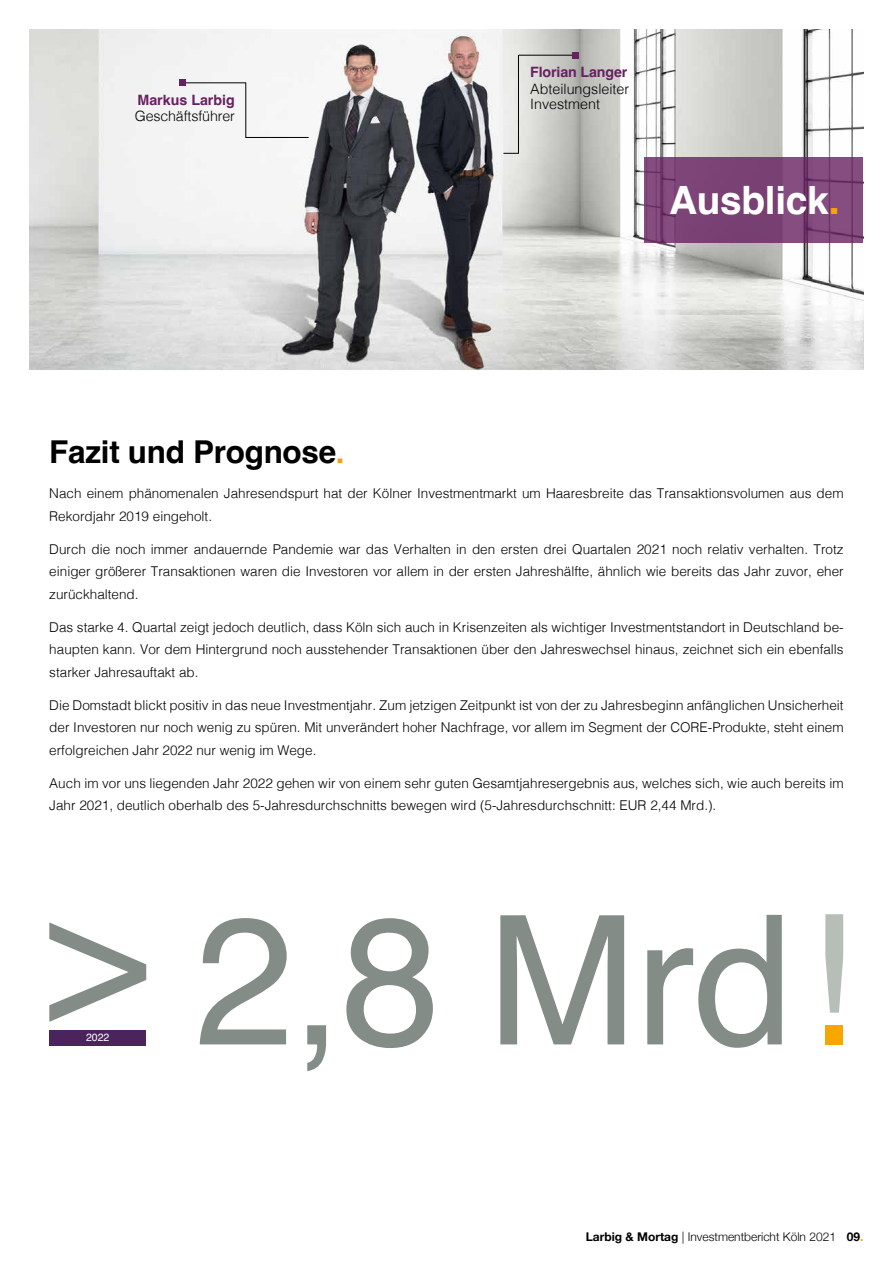
<style>
.page{position:relative;width:893px;height:1263px;background:#fff}
.page>*{position:absolute;margin:0;border:0;box-sizing:border-box;transform-origin:0 0}
.t1{font:180px "Helvetica";color:#838c86}
.t2{font:700 39px "Helvetica";letter-spacing:-.01em;color:#fff}
.t3{font:700 31.5px "Helvetica";letter-spacing:-.01em;color:#000}
.t4{font:300 14.25px "Helvetica";color:#000}
.t5{font:700 14.25px "Helvetica";letter-spacing:-.01em;color:#672060}
.t6{font:300 13.5px/22.5px "Helvetica";color:#000;text-align:justify}
.t7{font:300 12px "Helvetica Neue";color:#000}
.t8{font:10.5px "Helvetica";color:#fff}
.s1{font-size:42px;color:#f7a600}
.s2{color:#f59d0f}
.s3{font-weight:700}
.s4{font-weight:700;color:#f7a600}
</style>
<div class="page">
<img style="left:30px;top:30px;width:833px;height:339px">
<hr style="left:518px;top:55px;width:1px;height:99px;background:#000">
<hr style="left:519px;top:55px;width:56px;height:1px;background:#000">
<svg style="left:573px;top:52px;width:6px;height:6px"></svg>
<hr style="left:183px;top:83px;width:63px;height:1px;background:#000">
<svg style="left:180px;top:80px;width:6px;height:6px"></svg>
<hr style="left:246px;top:137px;width:63px;height:1px;background:#000">
<hr style="left:246px;top:83px;width:1px;height:55px;background:#000">
<svg style="left:503px;top:153px;width:16px;height:1px"></svg>
<div style="left:644px;top:158px;width:219px;height:85px;background:#7c4476"></div>
<div style="left:49px;top:1030px;width:97px;height:15px;background:#4b245d"></div>
<svg style="left:49px;top:922px;width:97px;height:100px"></svg>
<svg style="left:825px;top:914px;width:18px;height:99px;background:#c2c7c2"></svg>
<div style="left:825px;top:1025px;width:18px;height:19px;background:#f7a600"></div>
<p class="t5" style="left:530px;top:64px;width:99px">Florian Langer</p>
<p class="t4" style="left:530px;top:77px;width:100px">Abteilungsleiter</p>
<p class="t5" style="left:137px;top:91px;width:99px">Markus Larbig</p>
<p class="t4" style="left:530px;top:92px;width:71px">Investment</p>
<p class="t4" style="left:135px;top:104px;width:102px">Geschäftsführer</p>
<h2 class="t2" style="left:669px;top:176px;width:173px">Ausblick<span class="s1">.</span></h2>
<h3 class="t3" style="left:49px;top:433px;width:297px">Fazit und Prognose<span class="s2">.</span></h3>
<p class="t6" style="left:49px;top:481px;width:796px">Nach einem phänomenalen Jahresendspurt hat der Kölner Investmentmarkt um Haaresbreite das Transaktionsvolumen aus dem<br>Rekordjahr 2019 eingeholt.</p>
<p class="t6" style="left:49px;top:536px;width:796px">Durch die noch immer andauernde Pandemie war das Verhalten in den ersten drei Quartalen 2021 noch relativ verhalten. Trotz einiger größerer Transaktionen waren die Investoren vor allem in der ersten Jahreshälfte, ähnlich wie bereits das Jahr zuvor, eher zurückhaltend.</p>
<p class="t6" style="left:49px;top:614px;width:796px">Das starke 4. Quartal zeigt jedoch deutlich, dass Köln sich auch in Krisenzeiten als wichtiger Investmentstandort in Deutschland be&shy;haupten kann. Vor dem Hintergrund noch ausstehender Transaktionen über den Jahreswechsel hinaus, zeichnet sich ein ebenfalls starker Jahresauftakt ab.</p>
<p class="t6" style="left:49px;top:692px;width:796px">Die Domstadt blickt positiv in das neue Investmentjahr. Zum jetzigen Zeitpunkt ist von der zu Jahresbeginn anfänglichen Unsicherheit der Investoren nur noch wenig zu spüren. Mit unverändert hoher Nachfrage, vor allem im Segment der CORE-Produkte, steht einem erfolgreichen Jahr 2022 nur wenig im Wege.</p>
<p class="t6" style="left:49px;top:770px;width:796px">Auch im vor uns liegenden Jahr 2022 gehen wir von einem sehr guten Gesamtjahresergebnis aus, welches sich, wie auch bereits im<br>Jahr 2021, deutlich oberhalb des 5-Jahresdurchschnitts bewegen wird (5-Jahresdurchschnitt: EUR 2,44 Mrd.).</p>
<p class="t8" style="left:86px;top:1030px;width:25px">2022</p>
<h1 class="t1" style="left:194px;top:842px;width:601px">2,8 Mrd</h1>
<p class="t7" style="left:586px;top:1226px;width:279px"><span class="s3">Larbig &amp; Mortag</span> | Investmentbericht Köln 2021 <span class="s3">09</span><span class="s4">.</span></p>
</div>
